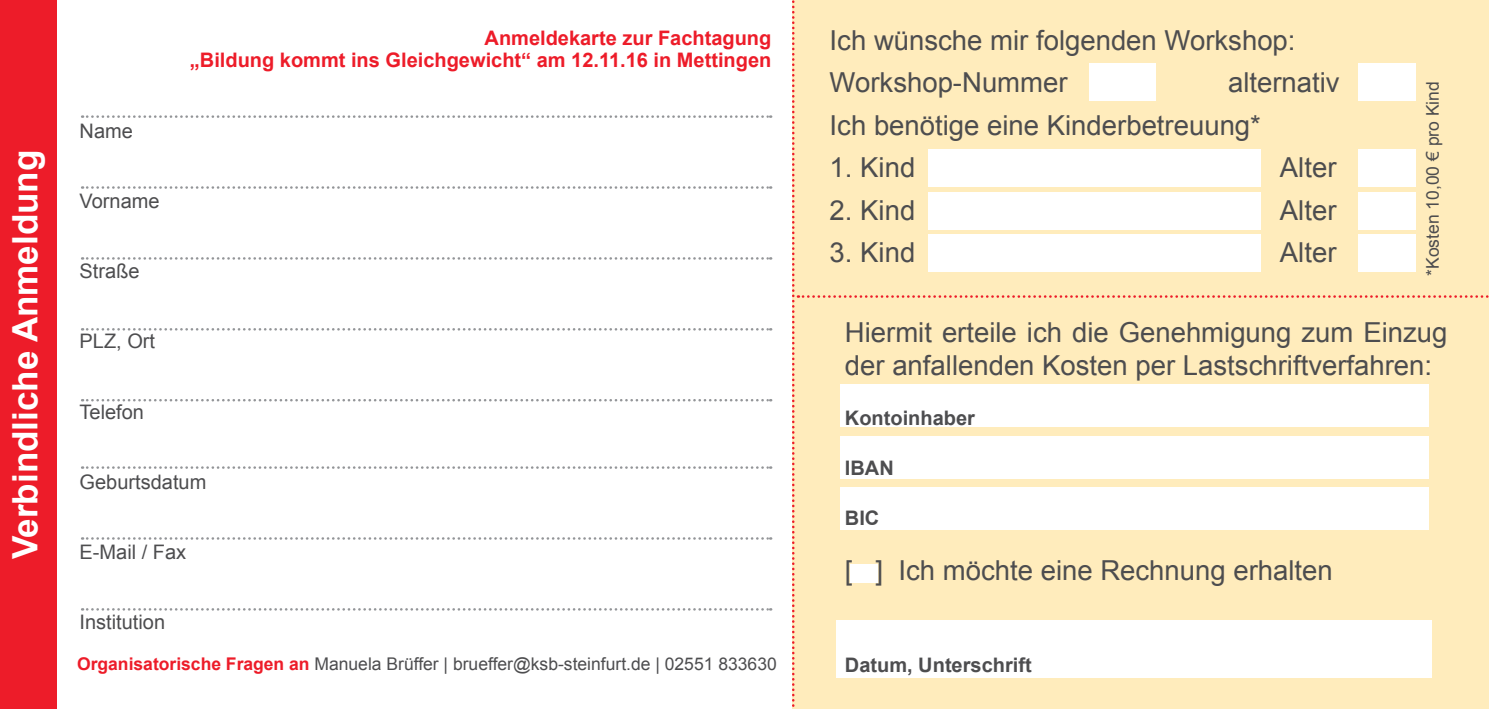
<style>
.page{position:relative;width:1489px;height:709px;background:#fff}
.page>*{position:absolute;margin:0;border:0;box-sizing:border-box;transform-origin:0 0}
.t1{font:700 35px "Arial";color:#fff}
.t2{font:27.5px/42.5px "Arial";color:#4d4d4f}
.t3{font:700 20px/22.5px "Arial";color:#ed1c29;text-align:right}
.t4{font:20px "Arial";color:#4d4d4f}
.t5{font:700 20px "Arial";color:#4d4d4f}
.t6{font:17.5px "Arial";color:#4d4d4f}
.s1{font-weight:700;color:#ed1c29}
</style>
<div class="page">
<div style="left:0;top:0;width:57px;height:709px;background:#ed1c29"></div>
<svg style="left:792px;top:0;width:697px;height:709px"></svg>
<div style="left:1089px;top:63px;width:66px;height:38px;background:#fff"></div>
<div style="left:1358px;top:63px;width:58px;height:38px;background:#fff"></div>
<div style="left:928px;top:149px;width:332px;height:38px;background:#fff"></div>
<div style="left:1358px;top:149px;width:58px;height:38px;background:#fff"></div>
<div style="left:928px;top:192px;width:332px;height:38px;background:#fff"></div>
<div style="left:1358px;top:192px;width:58px;height:38px;background:#fff"></div>
<div style="left:928px;top:234px;width:332px;height:38px;background:#fff"></div>
<div style="left:1358px;top:234px;width:58px;height:38px;background:#fff"></div>
<svg style="left:82px;top:115px;width:689px;height:3px"></svg>
<svg style="left:82px;top:186px;width:689px;height:3px"></svg>
<svg style="left:82px;top:257px;width:689px;height:3px"></svg>
<svg style="left:82px;top:328px;width:689px;height:2px"></svg>
<svg style="left:82px;top:399px;width:689px;height:2px"></svg>
<svg style="left:82px;top:466px;width:689px;height:3px"></svg>
<svg style="left:82px;top:537px;width:689px;height:2px"></svg>
<svg style="left:82px;top:608px;width:689px;height:2px"></svg>
<p class="t1" style="left:2px;top:559px;width:411px;rotate:-90deg">Verbindliche Anmeldung</p>
<p class="t4" style="left:80px;top:118px;width:55px">Name</p>
<p class="t4" style="left:80px;top:188px;width:82px">Vorname</p>
<p class="t4" style="left:80px;top:258px;width:62px">Straße</p>
<p class="t4" style="left:80px;top:328px;width:77px">PLZ, Ort</p>
<p class="t4" style="left:80px;top:398px;width:66px">Telefon</p>
<p class="t3" style="left:190px;top:27px;width:583px">Anmeldekarte zur Fachtagung<br>„Bildung kommt ins Gleichgewicht“ am 12.11.16 in Mettingen</p>
<p class="t4" style="left:80px;top:468px;width:128px">Geburtsdatum</p>
<p class="t4" style="left:80px;top:538px;width:108px">E-Mail / Fax</p>
<p class="t4" style="left:80px;top:608px;width:87px">Institution</p>
<p class="t6" style="left:77px;top:652px;width:701px"><span class="s1">Organisatorische Fragen an</span> Manuela Brüffer | brueffer@ksb-steinfurt.de | 02551 833630</p>
<p class="t2" style="left:829px;top:19px;width:467px">Ich wünsche mir folgenden Workshop:<br>Workshop-Nummer</p>
<p class="t2" style="left:829px;top:62px;width:511px;text-indent:398px">alternativ<br>Ich benötige eine Kinderbetreuung*</p>
<p class="t2" style="left:829px;top:147px;width:87px">1. Kind</p>
<p class="t2" style="left:1279px;top:147px;width:58px">Alter</p>
<p class="t2" style="left:829px;top:189px;width:87px">2. Kind</p>
<p class="t2" style="left:1279px;top:189px;width:58px">Alter</p>
<p class="t2" style="left:829px;top:232px;width:87px">3. Kind</p>
<p class="t2" style="left:1279px;top:232px;width:58px">Alter</p>
<p class="t6" style="left:1420px;top:276px;width:196px;rotate:-90deg">*Kosten 10,00 € pro Kind</p>
<p class="t2" style="left:844px;top:316px;width:604px;line-height:33px">Hiermit erteile ich die Genehmigung zum Einzug der anfallenden Kosten per Lastschriftverfahren:</p>
<p class="t5" style="left:844px;top:404px;width:132px">Kontoinhaber</p>
<p class="t5" style="left:844px;top:454px;width:50px">IBAN</p>
<p class="t5" style="left:844px;top:504px;width:36px">BIC</p>
<p class="t2" style="left:844px;top:549px;width:489px">[ ] Ich möchte eine Rechnung erhalten</p>
<p class="t5" style="left:844px;top:652px;width:188px">Datum, Unterschrift</p>
</div>
